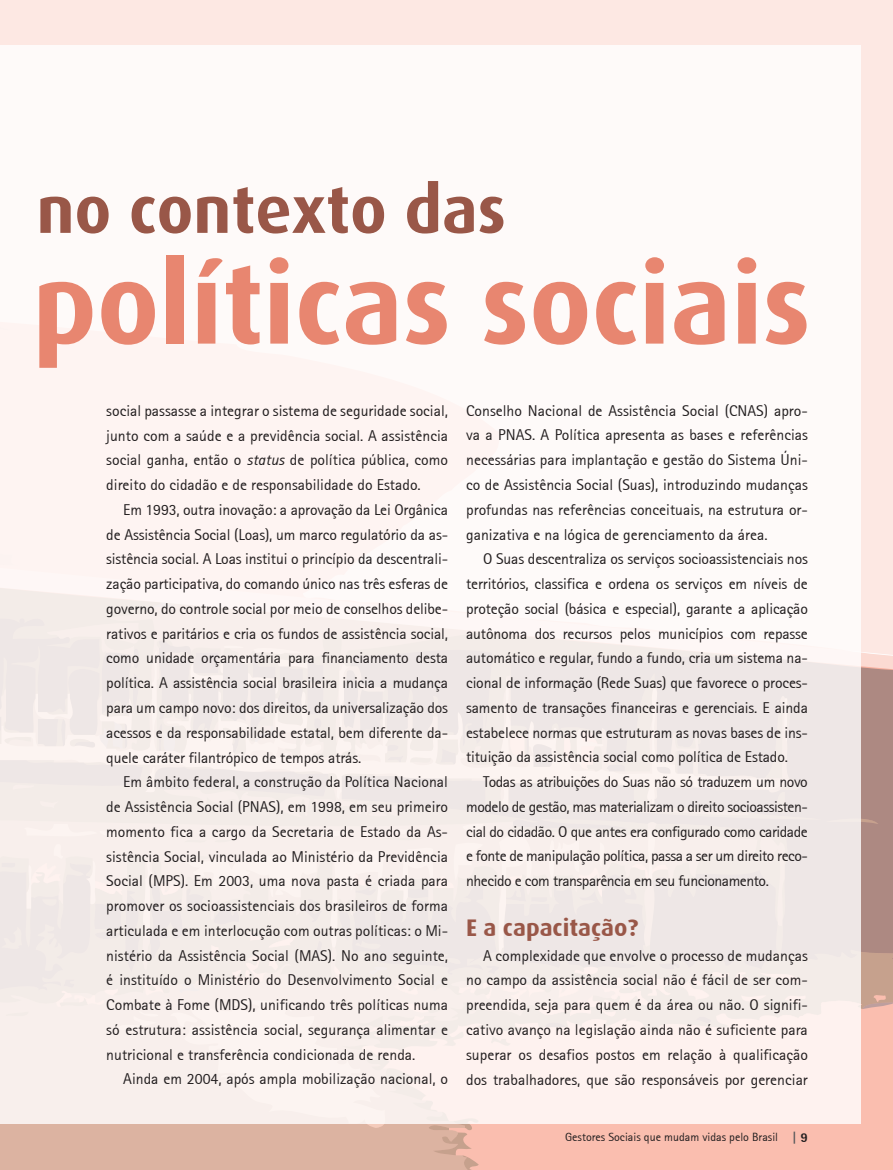
<style>
.page{position:relative;width:893px;height:1170px;background:#fff}
.page>*{position:absolute;margin:0;border:0;box-sizing:border-box;transform-origin:0 0}
.t1{font:700 112.5px "Dax";color:#e88670}
.t2{font:700 66px "Dax";color:#995748}
.t3{font:700 24px "Dax";color:#995748}
.t4{font:15.75px/24.8px "Rotis Sans Serif 55";letter-spacing:-.01em;color:#231f20;text-align:justify}
.t5{font:15.75px "Rotis Sans Serif 55";letter-spacing:-.03em;color:#231f20}
.t6{font:12px "Rotis Sans Serif 55";color:#231f20}
.s1{font-family:"Rotis Sans Serif 56";font-style:italic}
.s2{font-family:"Rotis Sans Serif 75";font-weight:800;font-size:13.5px;color:#58595b}
.s3{font-family:"Rotis Sans Serif 75";font-weight:800;font-size:13.5px}
</style>
<div class="page">
<div style="left:0;top:0;width:893px;height:314px;background:#fde8e3"></div>
<div style="left:861px;top:314px;width:32px;height:270px;background:#fde8e3"></div>
<svg style="left:0;top:584px;width:893px;height:585px;background:#e1b3a5"></svg>
<div style="left:0;top:45px;width:860px;height:1078px;background:linear-gradient(to right,#faf2f0,#faf4f3)"></div>
<p class="t2" style="left:37px;top:173px;width:471px">no contexto das</p>
<p class="t1" style="left:33px;top:241px;width:779px">políticas sociais</p>
<p class="t4" style="left:106px;top:398px;width:343px">social passasse a integrar o sistema de seguridade social,</p>
<p class="t4" style="left:106px;top:423px;width:343px">junto com a saúde e a previdência social. A assistência</p>
<p class="t4" style="left:106px;top:447px;width:343px">social ganha, então o <span class="s1">status</span> de política pública, como</p>
<p class="t4" style="left:106px;top:472px;width:316px">direito do cidadão e de responsabilidade do Estado.</p>
<p class="t4" style="left:123px;top:497px;width:326px">Em 1993, outra inovação: a aprovação da Lei Orgânica</p>
<p class="t4" style="left:106px;top:522px;width:343px">de Assistência Social (Loas), um marco regulatório da as-</p>
<p class="t4" style="left:106px;top:546px;width:343px">sistência social. A Loas institui o princípio da descentrali-</p>
<p class="t4" style="left:106px;top:571px;width:343px">zação participativa, do comando único nas três esferas de</p>
<p class="t4" style="left:106px;top:596px;width:343px">governo, do controle social por meio de conselhos delibe-</p>
<p class="t4" style="left:106px;top:621px;width:343px">rativos e paritários e cria os fundos de assistência social,</p>
<p class="t4" style="left:106px;top:645px;width:343px">como unidade orçamentária para financiamento desta</p>
<p class="t4" style="left:106px;top:670px;width:343px">política. A assistência social brasileira inicia a mudança</p>
<p class="t4" style="left:106px;top:695px;width:343px">para um campo novo: dos direitos, da universalização dos</p>
<p class="t4" style="left:106px;top:720px;width:343px">acessos e da responsabilidade estatal, bem diferente da-</p>
<p class="t4" style="left:106px;top:744px;width:256px">quele caráter filantrópico de tempos atrás.</p>
<p class="t4" style="left:123px;top:769px;width:326px">Em âmbito federal, a construção da Política Nacional</p>
<p class="t4" style="left:106px;top:794px;width:343px">de Assistência Social (PNAS), em 1998, em seu primeiro</p>
<p class="t4" style="left:106px;top:818px;width:343px">momento fica a cargo da Secretaria de Estado da As-</p>
<p class="t4" style="left:106px;top:843px;width:343px">sistência Social, vinculada ao Ministério da Previdência</p>
<p class="t4" style="left:106px;top:868px;width:343px">Social (MPS). Em 2003, uma nova pasta é criada para</p>
<p class="t4" style="left:106px;top:893px;width:343px">promover os socioassistenciais dos brasileiros de forma</p>
<p class="t4" style="left:106px;top:917px;width:343px">articulada e em interlocução com outras políticas: o Mi-</p>
<p class="t4" style="left:106px;top:942px;width:343px">nistério da Assistência Social (MAS). No ano seguinte,</p>
<p class="t4" style="left:106px;top:967px;width:343px">é instituído o Ministério do Desenvolvimento Social e</p>
<p class="t4" style="left:106px;top:992px;width:343px">Combate à Fome (MDS), unificando três políticas numa</p>
<p class="t4" style="left:106px;top:1016px;width:343px">só estrutura: assistência social, segurança alimentar e</p>
<p class="t4" style="left:106px;top:1041px;width:311px">nutricional e transferência condicionada de renda.</p>
<p class="t4" style="left:123px;top:1066px;width:326px">Ainda em 2004, após ampla mobilização nacional, o</p>
<p class="t4" style="left:466px;top:398px;width:343px">Conselho Nacional de Assistência Social (CNAS) apro-</p>
<p class="t4" style="left:466px;top:422px;width:343px">va a PNAS. A Política apresenta as bases e referências</p>
<p class="t4" style="left:466px;top:447px;width:343px">necessárias para implantação e gestão do Sistema Úni-</p>
<p class="t4" style="left:466px;top:472px;width:343px">co de Assistência Social (Suas), introduzindo mudanças</p>
<p class="t4" style="left:466px;top:497px;width:343px">profundas nas referências conceituais, na estrutura or-</p>
<p class="t4" style="left:466px;top:521px;width:303px">ganizativa e na lógica de gerenciamento da área.</p>
<p class="t4" style="left:483px;top:546px;width:326px">O Suas descentraliza os serviços socioassistenciais nos</p>
<p class="t4" style="left:466px;top:571px;width:343px">territórios, classifica e ordena os serviços em níveis de</p>
<p class="t4" style="left:466px;top:596px;width:343px">proteção social (básica e especial), garante a aplicação</p>
<p class="t4" style="left:466px;top:620px;width:343px">autônoma dos recursos pelos municípios com repasse</p>
<p class="t4" style="left:466px;top:645px;width:343px">automático e regular, fundo a fundo, cria um sistema na-</p>
<p class="t4" style="left:466px;top:670px;width:343px">cional de informação (Rede Suas) que favorece o proces-</p>
<p class="t4" style="left:466px;top:695px;width:343px">samento de transações financeiras e gerenciais. E ainda</p>
<p class="t4" style="left:466px;top:719px;width:343px">estabelece normas que estruturam as novas bases de ins-</p>
<p class="t4" style="left:466px;top:744px;width:323px">tituição da assistência social como política de Estado.</p>
<p class="t5" style="left:483px;top:772px;width:326px">Todas as atribuições do Suas não só traduzem um novo</p>
<p class="t5" style="left:466px;top:797px;width:343px">modelo de gestão, mas materializam o direito socioassisten-</p>
<p class="t5" style="left:466px;top:821px;width:343px">cial do cidadão. O que antes era configurado como caridade</p>
<p class="t5" style="left:466px;top:846px;width:343px">e fonte de manipulação política, passa a ser um direito reco-</p>
<p class="t5" style="left:466px;top:871px;width:304px">nhecido e com transparência em seu funcionamento.</p>
<p class="t3" style="left:466px;top:914px;width:174px">E a capacitação?</p>
<p class="t4" style="left:466px;top:942px;width:343px;text-indent:17px">A complexidade que envolve o processo de mudanças no campo da assistência social não é fácil de ser com&shy;preendida, seja para quem é da área ou não. O signifi&shy;cativo avanço na legislação ainda não é suficiente para superar os desafios postos em relação à qualificação dos trabalhadores, que são responsáveis por gerenciar</p>
<p class="t6" style="left:565px;top:1129px;width:244px">Gestores Sociais que mudam vidas pelo Brasil <span class="s2">|</span> <span class="s3">9</span></p>
</div>
